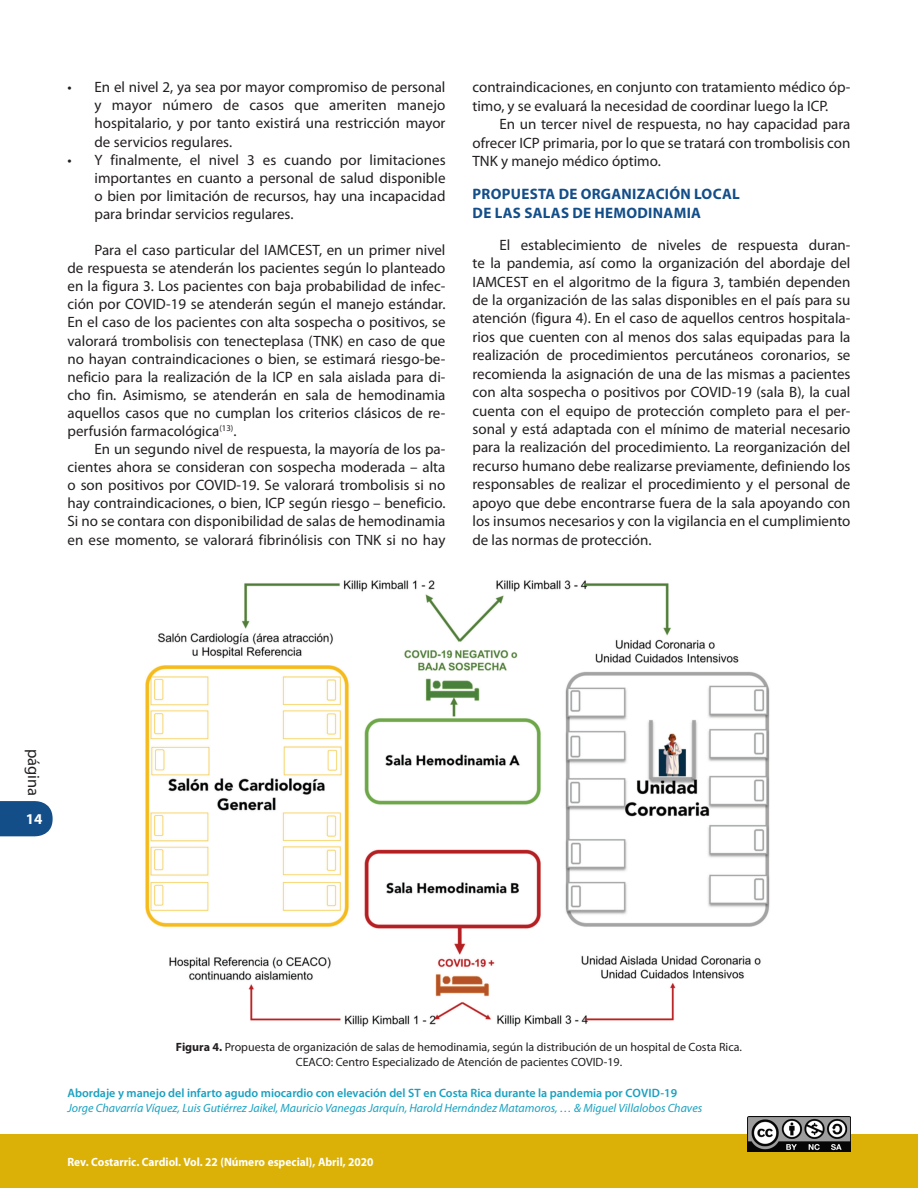
<style>
.page{position:relative;width:918px;height:1188px;background:#fff}
.page>*{position:absolute;margin:0;border:0;box-sizing:border-box;transform-origin:0 0}
.t1{font:16.5px "Myriad Pro";color:#231f20}
._10-Subtítulo_1{font:700 15.15px/18.5px "Myriad Pro";letter-spacing:.02em;color:#134e89}
._00-Texto_Normal{font:15px/18.5px "Myriad Pro";color:#231f20;text-align:justify}
._13-Párrafo_Francés{font:15px/18.1px "Myriad Pro";color:#231f20;text-align:justify}
.t2{font:700 15px "Myriad Pro";color:#fff}
._08_1-Pie_de_página{font:600 12.15px "Myriad Pro";color:#18a1c1}
._16-Pie_de_Figura{font:12px "Myriad Pro";color:#231f20}
._09_1-Pie_de_página{font:italic 12px "Myriad Pro";color:#18a1c1}
.t3{font:700 12px "Myriad Pro";color:#fff;scale:.95 1}
.s1{font-weight:700}
</style>
<div class="page">
<svg style="left:0;top:801px;width:53px;height:36px"></svg>
<div style="left:0;top:1134px;width:917px;height:54px;background:#dbb108"></div>
<img style="left:748px;top:1116px;width:102px;height:36px">
<img style="left:145px;top:580px;width:625px;height:447px">
<p class="_13-Párrafo_Francés" style="left:94px;top:78px;width:353px;text-indent:-27px">• En el nivel 2, ya sea por mayor compromiso de personal y mayor número de casos que ameriten manejo hospitalario, y por tanto existirá una restricción mayor de servicios regulares.</p>
<p class="_13-Párrafo_Francés" style="left:94px;top:150px;width:353px;text-indent:-27px">• Y finalmente, el nivel 3 es cuando por limitaciones importantes en cuanto a personal de salud disponible o bien por limitación de recursos, hay una incapacidad para brindar servicios regulares.</p>
<p class="_00-Texto_Normal" style="left:68px;top:241px;width:380px;text-indent:27px">Para el caso particular del IAMCEST, en un primer nivel de respuesta se atenderán los pacientes según lo planteado en la figura 3. Los pacientes con baja probabilidad de infec&shy;ción por COVID-19 se atenderán según el manejo estándar.<br>En el caso de los pacientes con alta sospecha o positivos, se valorará trombolisis con tenecteplasa (TNK) en caso de que no hayan contraindicaciones o bien, se estimará riesgo-be&shy;neficio para la realización de la ICP en sala aislada para di&shy;cho fin. Asimismo, se atenderán en sala de hemodinamia aquellos casos que no cumplan los criterios clásicos de re&shy;perfusión farmacológica<sup>(13)</sup>.</p>
<p class="_00-Texto_Normal" style="left:68px;top:440px;width:380px;text-indent:27px">En un segundo nivel de respuesta, la mayoría de los pa&shy;cientes ahora se consideran con sospecha moderada – alta o son positivos por COVID-19. Se valorará trombolisis si no hay contraindicaciones, o bien, ICP según riesgo – beneficio.<br>Si no se contara con disponibilidad de salas de hemodinamia en ese momento, se valorará fibrinólisis con TNK si no hay</p>
<p class="_00-Texto_Normal" style="left:472px;top:78px;width:380px">contraindicaciones, en conjunto con tratamiento médico óp&shy;timo, y se evaluará la necesidad de coordinar luego la ICP.</p>
<p class="_00-Texto_Normal" style="left:472px;top:115px;width:380px;text-indent:27px">En un tercer nivel de respuesta, no hay capacidad para ofrecer ICP primaria, por lo que se tratará con trombolisis con TNK y manejo médico óptimo.</p>
<p class="_10-Subtítulo_1" style="left:473px;top:185px;width:269px">PROPUESTA DE ORGANIZACIÓN LOCAL<br>DE LAS SALAS DE HEMODINAMIA</p>
<p class="_00-Texto_Normal" style="left:472px;top:235px;width:380px;text-indent:27px">El establecimiento de niveles de respuesta duran&shy;te la pandemia, así como la organización del abordaje del IAMCEST en el algoritmo de la figura 3, también dependen de la organización de las salas disponibles en el país para su atención (figura 4). En el caso de aquellos centros hospitala&shy;rios que cuenten con al menos dos salas equipadas para la realización de procedimientos percutáneos coronarios, se recomienda la asignación de una de las mismas a pacientes con alta sospecha o positivos por COVID-19 (sala B), la cual cuenta con el equipo de protección completo para el per&shy;sonal y está adaptada con el mínimo de material necesario para la realización del procedimiento. La reorganización del recurso humano debe realizarse previamente, definiendo los responsables de realizar el procedimiento y el personal de apoyo que debe encontrarse fuera de la sala apoyando con los insumos necesarios y con la vigilancia en el cumplimiento de las normas de protección.</p>
<p class="t1" style="left:44px;top:749px;width:49px;rotate:90deg">página</p>
<p class="t2" style="left:26px;top:810px;width:18px">14</p>
<p class="_16-Pie_de_Figura" style="left:176px;top:1039px;width:568px"><span class="s1">Figura 4.</span> Propuesta de organización de salas de hemodinamia, según la distribución de un hospital de Costa Rica.</p>
<p class="_16-Pie_de_Figura" style="left:296px;top:1054px;width:328px">CEACO: Centro Especializado de Atención de pacientes COVID-19.</p>
<p class="_08_1-Pie_de_página" style="left:68px;top:1085px;width:611px">Abordaje y manejo del infarto agudo miocardio con elevación del ST en Costa Rica durante la pandemia por COVID-19</p>
<p class="_09_1-Pie_de_página" style="left:68px;top:1101px;width:636px">Jorge Chavarría Víquez, Luis Gutiérrez Jaikel, Mauricio Vanegas Jarquín, Harold Hernández Matamoros, … &amp; Miguel Villalobos Chaves</p>
<p class="t3" style="left:68px;top:1154px;width:324px">Rev. Costarric. Cardiol. Vol. 22 (Número especial), Abril, 2020</p>
</div>
